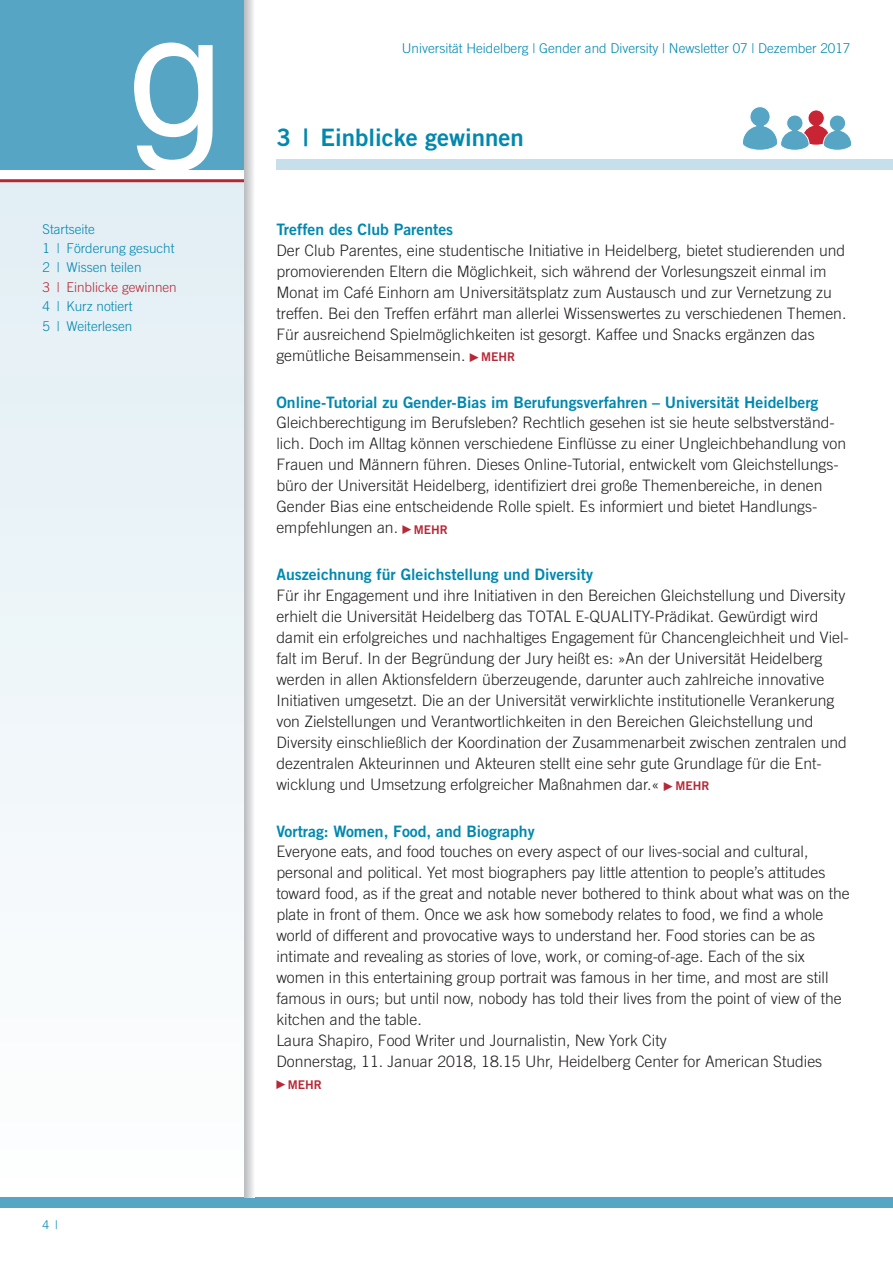
<style>
.page{position:relative;width:893px;height:1263px;background:#fff}
.page>*{position:absolute;margin:0;border:0;box-sizing:border-box;transform-origin:0 0}
.Head{font:24px "Trade Gothic LT Std Bd 2";color:#0188af}
.Fließ{font:300 15.75px/21px "Trade Gothic LT Std";color:#231f20}
.Subhead{font:15.75px "Trade Gothic LT Std Bd 2";color:#0188af}
.Fließ_blau{font:300 13.5px "Trade Gothic LT Std";color:#0188af}
.Fließ_blau-2{font:300 13.5px "Trade Gothic LT Std";color:#b72837}
.Fließ-2{font:12px "Trade Gothic LT Std Bd 2";color:#b72837}
.t1{font:300 12px "Trade Gothic LT Std";color:#0188af}
</style>
<div class="page">
<div style="left:0;top:181px;width:244px;height:1016px;background:linear-gradient(to right,#eff6f9,#eff6f9)"></div>
<div style="left:0;top:0;width:244px;height:170px;background:#56a5c4"></div>
<hr style="left:0;top:179px;width:244px;height:3px;background:#b72837">
<svg style="left:134px;top:43px;width:79px;height:127px"></svg>
<div style="left:0;top:1197px;width:893px;height:11px;background:#56a5c4"></div>
<svg style="left:244px;top:0;width:10px;height:1197px;background:#d3d3d6"></svg>
<div style="left:276px;top:159px;width:617px;height:11px;background:#c6dfeb"></div>
<svg style="left:742px;top:106px;width:110px;height:45px"></svg>
<p class="Fließ_blau" style="left:43px;top:221px;width:54px">Startseite</p>
<p class="Fließ_blau" style="left:43px;top:240px;width:134px">1 | Förderung gesucht</p>
<p class="Fließ_blau" style="left:43px;top:259px;width:100px">2 | Wissen teilen</p>
<p class="Fließ_blau-2" style="left:43px;top:279px;width:136px">3 | Einblicke gewinnen</p>
<p class="Fließ_blau" style="left:43px;top:298px;width:92px">4 | Kurz notiert</p>
<p class="Fließ_blau" style="left:43px;top:318px;width:91px">5 | Weiterlesen</p>
<p class="t1" style="left:43px;top:1218px;width:17px">4 |</p>
<p class="Fließ_blau" style="left:402px;top:40px;width:450px">Universität Heidelberg | Gender and Diversity | Newsletter 07 | Dezember 2017</p>
<p class="Head" style="left:276px;top:123px;width:249px">3 | Einblicke gewinnen</p>
<p class="Subhead" style="left:276px;top:220px;width:178px">Treffen des Club Parentes</p>
<p class="Fließ" style="left:276px;top:239px;width:571px">Der Club Parentes, eine studentische Initiative in Heidelberg, bietet studierenden und promovierenden Eltern die Möglichkeit, sich während der Vorlesungszeit einmal im Monat im Café Einhorn am Universitätsplatz zum Austausch und zur Vernetzung zu treffen. Bei den Treffen erfährt man allerlei Wissenswertes zu verschiedenen Themen.<br>Für ausreichend Spielmöglichkeiten ist gesorgt. Kaffee und Snacks ergänzen das gemütliche Beisammensein.</p>
<p class="Fließ-2" style="left:481px;top:349px;width:35px">MEHR</p>
<p class="Subhead" style="left:276px;top:392px;width:544px">Online-Tutorial zu Gender-Bias im Berufungsverfahren – Universität Heidelberg</p>
<p class="Fließ" style="left:276px;top:412px;width:571px">Gleichberechtigung im Berufsleben? Rechtlich gesehen ist sie heute selbstverständ&shy;lich. Doch im Alltag können verschiedene Einflüsse zu einer Ungleichbehandlung von Frauen und Männern führen. Dieses Online-Tutorial, entwickelt vom Gleichstellungs&shy;büro der Universität Heidelberg, identifiziert drei große Themenbereiche, in denen Gender Bias eine entscheidende Rolle spielt. Es informiert und bietet Handlungs&shy;empfehlungen an.</p>
<p class="Fließ-2" style="left:414px;top:522px;width:35px">MEHR</p>
<p class="Subhead" style="left:276px;top:565px;width:318px">Auszeichnung für Gleichstellung und Diversity</p>
<p class="Fließ" style="left:276px;top:584px;width:574px">Für ihr Engagement und ihre Initiativen in den Bereichen Gleichstellung und Diversity erhielt die Universität Heidelberg das TOTAL E-QUALITY-Prädikat. Gewürdigt wird damit ein erfolgreiches und nachhaltiges Engagement für Chancengleichheit und Viel&shy;falt im Beruf. In der Begründung der Jury heißt es: »An der Universität Heidelberg werden in allen Aktionsfeldern überzeugende, darunter auch zahlreiche innovative Initiativen umgesetzt. Die an der Universität verwirklichte institutionelle Verankerung von Zielstellungen und Verantwortlichkeiten in den Bereichen Gleichstellung und Diversity einschließlich der Koordination der Zusammenarbeit zwischen zentralen und dezentralen Akteurinnen und Akteuren stellt eine sehr gute Grundlage für die Ent&shy;wicklung und Umsetzung erfolgreicher Maßnahmen dar.«</p>
<p class="Fließ-2" style="left:675px;top:778px;width:35px">MEHR</p>
<p class="Subhead" style="left:276px;top:822px;width:260px">Vortrag: Women, Food, and Biography</p>
<p class="Fließ" style="left:276px;top:841px;width:575px">Everyone eats, and food touches on every aspect of our lives-social and cultural, personal and political. Yet most biographers pay little attention to people’s attitudes toward food, as if the great and notable never bothered to think about what was on the plate in front of them. Once we ask how somebody relates to food, we find a whole world of different and provocative ways to understand her. Food stories can be as intimate and revealing as stories of love, work, or coming-of-age. Each of the six women in this entertaining group portrait was famous in her time, and most are still famous in ours; but until now, nobody has told their lives from the point of view of the kitchen and the table.</p>
<p class="Fließ" style="left:276px;top:1030px;width:392px">Laura Shapiro, Food Writer und Journalistin, New York City</p>
<p class="Fließ" style="left:276px;top:1051px;width:547px">Donnerstag, 11. Januar 2018, 18.15 Uhr, Heidelberg Center for American Studies</p>
<p class="Fließ-2" style="left:288px;top:1077px;width:35px">MEHR</p>
</div>
